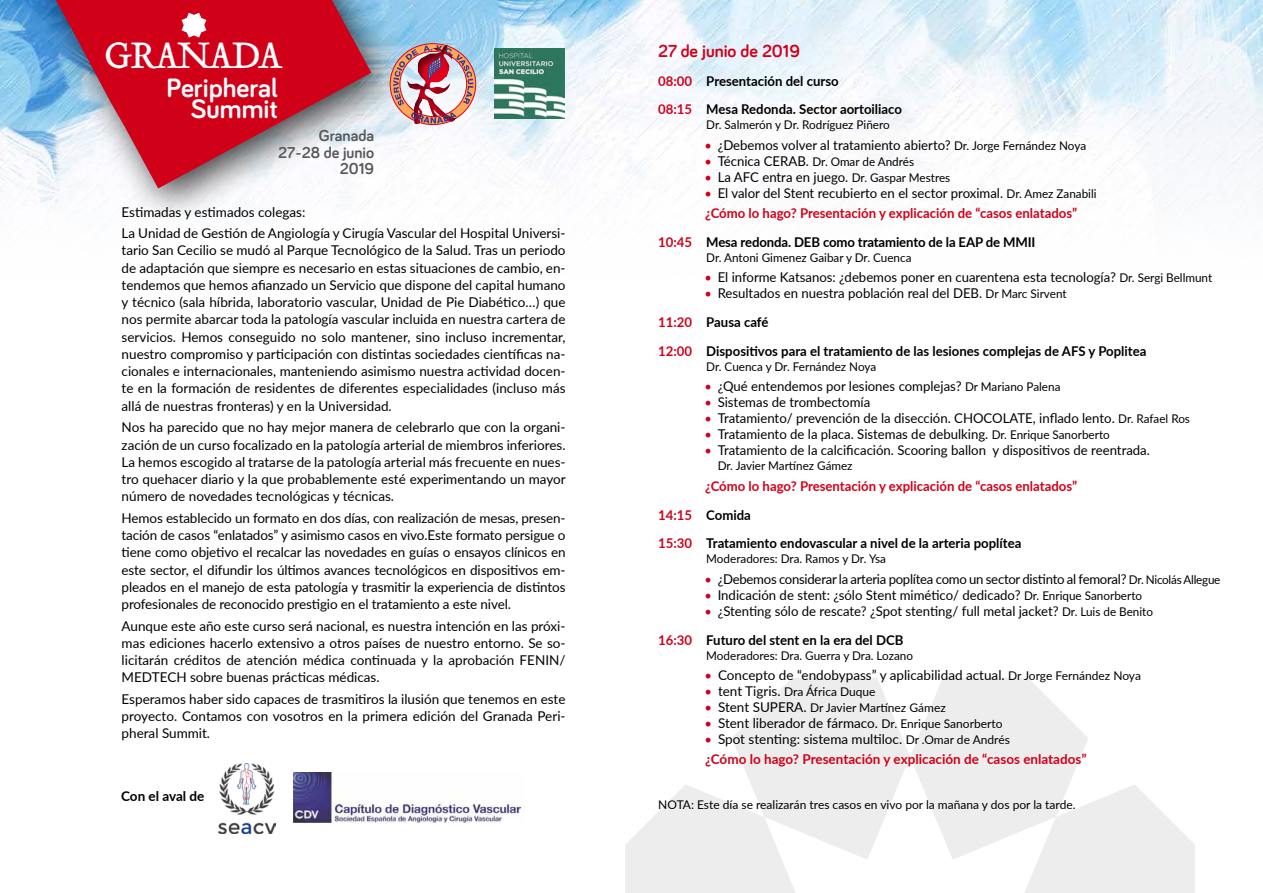
<style>
.page{position:relative;width:1263px;height:893px;background:#fff}
.page>*{position:absolute;margin:0;border:0;box-sizing:border-box;transform-origin:0 0}
.t1{font:40.95px "Tribute Roman";letter-spacing:-.05em;color:#fff}
.t2{font:700 27.45px/20.9px "Bariol";color:#fff;text-align:right}
.t3{font:700 18px "Bariol";color:#d10019}
.t4{font:700 16.35px/16.4px "Bariol";color:#58585a;text-align:right}
.t5{font:13.5px/17.2px "Lato";color:#000;text-align:justify}
.t6{font:700 13.5px/20.2px "Lato";color:#d10019}
.t7{font:700 13.5px/28.8px "Lato";color:#000}
.t8{font:13.5px "Lato";letter-spacing:-.02em;color:#000}
.t9{font:12px "Lato";color:#000}
.s1{color:#d10019}
.s2{font-size:12px}
.s3{font-size:13.5px}
.s4{font-weight:400;color:#000}
.s5{font-weight:400;font-size:12px;color:#000}
.s6{font-weight:400}
.s7{font-weight:400;font-size:12px}
.s8{color:#000}
.s9{font-weight:700;color:#d10019}
.s10{font-weight:700}
</style>
<div class="page">
<img style="left:0;top:0;width:1263px;height:210px">
<svg style="left:625px;top:678px;width:570px;height:215px;fill:#ededed"></svg>
<div style="left:22px;top:0;width:388px;height:227px;background:#000;opacity:.75"></div>
<svg style="left:56px;top:0;width:315px;height:188px;fill:#d10019"></svg>
<svg style="left:182px;top:13px;width:24px;height:25px"></svg>
<div style="left:405px;top:42px;width:51px;height:84px;background:#3e378b;opacity:.72"></div>
<img style="left:393px;top:43px;width:80px;height:82px">
<img style="left:495px;top:49px;width:69px;height:70px">
<img style="left:218px;top:763px;width:58px;height:70px">
<img style="left:294px;top:772px;width:228px;height:51px">
<h1 class="t1" style="left:104px;top:28px;width:180px">GRANADA</h1>
<h2 class="t2" style="left:166px;top:77px;width:113px">Peripheral<br>Summit</h2>
<p class="t4" style="left:278px;top:127px;width:97px">Granada<br>27-28 de junio<br>2019</p>
<p class="t5" style="left:122px;top:200px;width:445px;line-height:21.5px">Estimadas y estimados colegas:<br>La Unidad de Gestión de Angiología y Cirugía Vascular del Hospital Universi-</p>
<p class="t5" style="left:122px;top:241px;width:445px">tario San Cecilio se mudó al Parque Tecnológico de la Salud. Tras un periodo de adaptación que siempre es necesario en estas situaciones de cambio, en&shy;tendemos que hemos afianzado un Servicio que dispone del capital humano y técnico (sala híbrida, laboratorio vascular, Unidad de Pie Diabético…) que nos permite abarcar toda la patología vascular incluida en nuestra cartera de servicios. Hemos conseguido no solo mantener, sino incluso incrementar, nuestro compromiso y participación con distintas sociedades científicas na&shy;cionales e internacionales, manteniendo asimismo nuestra actividad docen&shy;te en la formación de residentes de diferentes especialidades (incluso más allá de nuestras fronteras) y en la Universidad.</p>
<p class="t5" style="left:122px;top:418px;width:446px">Nos ha parecido que no hay mejor manera de celebrarlo que con la organi&shy;zación de un curso focalizado en la patología arterial de miembros inferiores.<br>La hemos escogido al tratarse de la patología arterial más frecuente en nues&shy;tro quehacer diario y la que probablemente esté experimentando un mayor número de novedades tecnológicas y técnicas.</p>
<p class="t5" style="left:122px;top:509px;width:445px">Hemos establecido un formato en dos días, con realización de mesas, presen&shy;tación de casos “enlatados” y asimismo casos en vivo.Este formato persigue o tiene como objetivo el recalcar las novedades en guías o ensayos clínicos en este sector, el difundir los últimos avances tecnológicos en dispositivos em&shy;pleados en el manejo de esta patología y trasmitir la experiencia de distintos profesionales de reconocido prestigio en el tratamiento a este nivel.</p>
<p class="t5" style="left:122px;top:616px;width:445px">Aunque este año este curso será nacional, es nuestra intención en las próxi&shy;mas ediciones hacerlo extensivo a otros países de nuestro entorno. Se so&shy;licitarán créditos de atención médica continuada y la aprobación FENIN/ MEDTECH sobre buenas prácticas médicas.</p>
<p class="t5" style="left:122px;top:690px;width:445px">Esperamos haber sido capaces de trasmitiros la ilusión que tenemos en este proyecto. Contamos con vosotros en la primera edición del Granada Peri&shy;pheral Summit.</p>
<p class="t7" style="left:121px;top:781px;width:85px">Con el aval de</p>
<h3 class="t3" style="left:658px;top:38px;width:143px">27 de junio de 2019</h3>
<p class="t7" style="left:658px;top:66px;width:245px"><span class="s1">08:00</span> Presentación del curso<br><span class="s1">08:15</span> Mesa Redonda. Sector aortoiliaco</p>
<p class="t9" style="left:706px;top:116px;width:185px">Dr. Salmerón y Dr. Rodríguez Piñero</p>
<p class="t5" style="left:705px;top:136px;width:383px"><span class="s1">•</span> ¿Debemos volver al tratamiento abierto? <span class="s2">Dr. Jorge Fernández Noya</span></p>
<p class="t9" style="left:705px;top:153px;width:210px"><span class="s1">•</span> <span class="s3">Técnica CERAB.</span> Dr. Omar de Andrés</p>
<p class="t5" style="left:705px;top:168px;width:247px"><span class="s1">•</span> La AFC entra en juego. <span class="s2">Dr. Gaspar Mestres</span></p>
<p class="t6" style="left:705px;top:182px;width:393px">• <span class="s4">El valor del Stent recubierto en el sector proximal.</span> <span class="s5">Dr. Amez Zanabili </span>¿Cómo lo hago? Presentación y explicación de “casos enlatados”</p>
<p class="t7" style="left:658px;top:227px;width:379px"><span class="s1">10:45</span> Mesa redonda. DEB como tratamiento de la EAP de MMII</p>
<p class="t9" style="left:706px;top:249px;width:207px">Dr. Antoni Gimenez Gaibar y Dr. Cuenca</p>
<p class="t5" style="left:705px;top:268px;width:509px"><span class="s1">•</span> El informe Katsanos: ¿debemos poner en cuarentena esta tecnología? <span class="s2">Dr. Sergi Bellmunt</span></p>
<p class="t7" style="left:658px;top:278px;width:490px;text-indent:47px"><span class="s1">•</span> <span class="s6">Resultados en nuestra población real del DEB.</span> <span class="s7">Dr Marc Sirvent<br></span><span class="s1">11:20</span> Pausa café<br><span class="s1">12:00</span> Dispositivos para el tratamiento de las lesiones complejas de AFS y Poplitea</p>
<p class="t9" style="left:706px;top:358px;width:171px">Dr. Cuenca y Dr. Fernández Noya</p>
<p class="t5" style="left:705px;top:377px;width:357px"><span class="s1">•</span> ¿Qué entendemos por lesiones complejas? <span class="s2">Dr Mariano Palena</span></p>
<p class="t5" style="left:705px;top:393px;width:167px"><span class="s1">•</span> Sistemas de trombectomía</p>
<p class="t5" style="left:705px;top:409px;width:486px"><span class="s1">•</span> Tratamiento/ prevención de la disección. CHOCOLATE, inflado lento. <span class="s2">Dr. Rafael Ros</span></p>
<p class="t5" style="left:705px;top:425px;width:406px"><span class="s1">•</span> Tratamiento de la placa. Sistemas de debulking. <span class="s2">Dr. Enrique Sanorberto</span></p>
<p class="t5" style="left:705px;top:441px;width:446px"><span class="s1">•</span> Tratamiento de la calcificación. Scooring ballon y dispositivos de reentrada.</p>
<p class="t9" style="left:718px;top:457px;width:136px">Dr. Javier Martínez Gámez</p>
<p class="t6" style="left:658px;top:471px;width:420px;line-height:28.8px;text-indent:47px">¿Cómo lo hago? Presentación y explicación de “casos enlatados”<br>14:15 <span class="s8">Comida<br></span>15:30 <span class="s8">Tratamiento endovascular a nivel de la arteria poplítea</span></p>
<p class="t9" style="left:706px;top:550px;width:181px">Moderadores: Dra. Ramos y Dr. Ysa</p>
<p class="t8" style="left:705px;top:569px;width:517px"><span class="s1">•</span> ¿Debemos considerar la arteria poplítea como un sector distinto al femoral? <span class="s2">Dr. Nicolás Allegue</span></p>
<p class="t5" style="left:705px;top:586px;width:439px"><span class="s1">•</span> Indicación de stent: ¿sólo Stent mimético/ dedicado? <span class="s2">Dr. Enrique Sanorberto</span></p>
<p class="t5" style="left:658px;top:596px;width:496px;line-height:28.8px;text-indent:47px"><span class="s1">•</span> ¿Stenting sólo de rescate? ¿Spot stenting/ full metal jacket? <span class="s2">Dr. Luis de Benito<br></span><span class="s9">16:30</span> <span class="s10">Futuro del stent en la era del DCB</span></p>
<p class="t9" style="left:706px;top:647px;width:208px">Moderadores: Dra. Guerra y Dra. Lozano</p>
<p class="t5" style="left:705px;top:666px;width:437px"><span class="s1">•</span> Concepto de “endobypass” y aplicabilidad actual. <span class="s2">Dr Jorge Fernández Noya</span></p>
<p class="t9" style="left:705px;top:683px;width:172px"><span class="s1">•</span> <span class="s3">tent Tigris.</span> Dra África Duque</p>
<p class="t9" style="left:705px;top:699px;width:242px"><span class="s1">•</span> <span class="s3">Stent SUPERA.</span> Dr Javier Martínez Gámez</p>
<p class="t5" style="left:705px;top:714px;width:299px"><span class="s1">•</span> Stent liberador de fármaco. <span class="s2">Dr. Enrique Sanorberto</span></p>
<p class="t6" style="left:705px;top:728px;width:383px">• <span class="s4">Spot stenting: sistema multiloc.</span> <span class="s5">Dr .Omar de Andrés<br></span>¿Cómo lo hago? Presentación y explicación de “casos enlatados”</p>
<p class="t9" style="left:658px;top:796px;width:419px">NOTA: Este día se realizarán tres casos en vivo por la mañana y dos por la tarde.</p>
</div>
